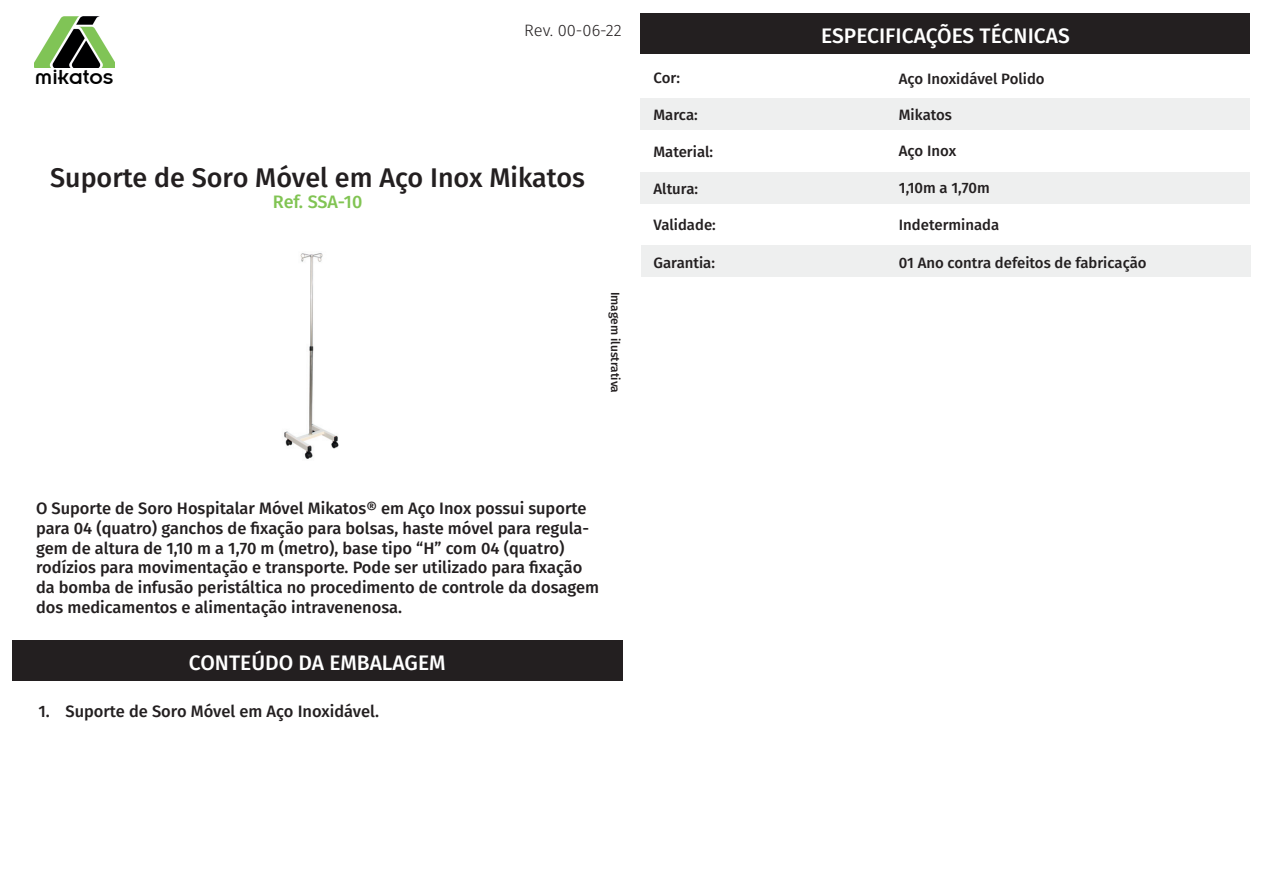
<style>
.page{position:relative;width:1263px;height:893px;background:#fff}
.page>*{position:absolute;margin:0;border:0;box-sizing:border-box;transform-origin:0 0}
.t1{font:500 27px "Fira Sans";color:#231f20}
.t2{font:22.5px "Insignia";color:#000}
.t3{font:500 21px "Fira Sans";color:#fff}
.t4{font:500 18px "Fira Sans";letter-spacing:-.005em;color:#81c453}
.t5{font:500 16.5px/19.8px "Fira Sans";color:#231f20}
.t6{font:300 16.5px "Fira Sans";color:#231f20}
.t7{font:500 15px "Fira Sans";color:#231f20}
.t8{font:500 12px "Fira Sans";color:#231f20}
</style>
<div class="page">
<div style="left:640px;top:98px;width:610px;height:31px;background:#eeefef"></div>
<div style="left:640px;top:172px;width:610px;height:31px;background:#eeefef"></div>
<div style="left:641px;top:245px;width:609px;height:32px;background:#eeefef"></div>
<div style="left:640px;top:13px;width:610px;height:40px;background:#231f20"></div>
<img style="left:34px;top:17px;width:81px;height:51px">
<img style="left:284px;top:253px;width:55px;height:206px">
<div style="left:12px;top:640px;width:610px;height:41px;background:#231f20"></div>
<h2 class="t2" style="left:35px;top:66px;width:80px">mikatos</h2>
<p class="t6" style="left:524px;top:19px;width:99px">Rev. 00-06-22</p>
<h1 class="t1" style="left:50px;top:156px;width:536px">Suporte de Soro Móvel em Aço Inox Mikatos</h1>
<p class="t4" style="left:273px;top:187px;width:91px">Ref. SSA-10</p>
<p class="t8" style="left:625px;top:292px;width:103px;rotate:90deg">Imagem ilustrativa</p>
<p class="t7" style="left:653px;top:66px;width:28px">Cor:</p>
<p class="t7" style="left:653px;top:102px;width:46px">Marca:</p>
<p class="t3" style="left:821px;top:19px;width:250px">ESPECIFICAÇÕES TÉCNICAS</p>
<p class="t7" style="left:899px;top:67px;width:147px">Aço Inoxidável Polido</p>
<p class="t7" style="left:899px;top:103px;width:55px">Mikatos</p>
<p class="t7" style="left:653px;top:139px;width:61px">Material:</p>
<p class="t7" style="left:899px;top:139px;width:59px">Aço Inox</p>
<p class="t7" style="left:653px;top:176px;width:46px">Altura:</p>
<p class="t7" style="left:899px;top:176px;width:92px">1,10m a 1,70m</p>
<p class="t7" style="left:653px;top:213px;width:64px">Validade:</p>
<p class="t7" style="left:899px;top:213px;width:102px">Indeterminada</p>
<p class="t7" style="left:653px;top:251px;width:63px">Garantia:</p>
<p class="t7" style="left:899px;top:251px;width:249px">01 Ano contra defeitos de fabricação</p>
<p class="t5" style="left:36px;top:497px;width:565px">O Suporte de Soro Hospitalar Móvel Mikatos® em Aço Inox possui suporte para 04 (quatro) ganchos de fixação para bolsas, haste móvel para regula&shy;gem de altura de 1,10 m a 1,70 m (metro), base tipo “H” com 04 (quatro) rodízios para movimentação e transporte. Pode ser utilizado para fixação da bomba de infusão peristáltica no procedimento de controle da dosagem dos medicamentos e alimentação intravenenosa.</p>
<p class="t3" style="left:189px;top:645px;width:258px">CONTEÚDO DA EMBALAGEM</p>
<p class="t5" style="left:38px;top:701px;width:342px">1. Suporte de Soro Móvel em Aço Inoxidável.</p>
</div>
